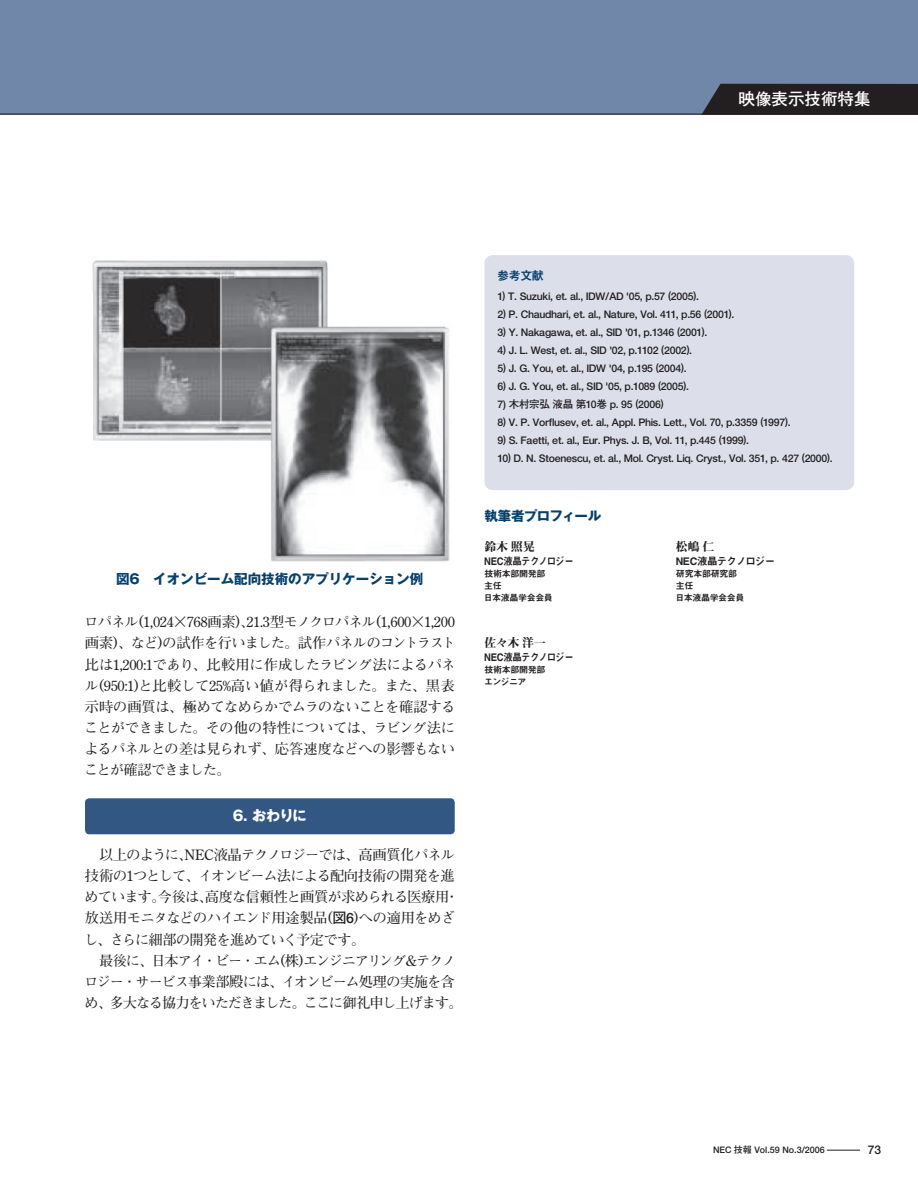
<style>
.page{position:relative;width:918px;height:1188px;background:#fff}
.page>*{position:absolute;margin:0;border:0;box-sizing:border-box;transform-origin:0 0}
.t1{font:700 16.5px "Futo Go B101";color:#fff}
.t2{font:700 14.25px/21.1px "Futo Min A101";letter-spacing:-.06em;color:#231f20;text-align:justify}
.t3{font:700 14.25px "Gothic MB101";color:#fff}
.t4{font:700 13.5px "Gothic MB101";color:#06406c}
.t5{font:700 13.5px "Gothic MB101";letter-spacing:-.04em;color:#06406c}
.t6{font:12px "Midashi Min MA31";letter-spacing:-.025em;color:#231f20}
.t7{font:12px "Midashi Go MB31";color:#06406c}
.t8{font:700 12px "Futo Go B101";color:#231f20}
.t9{font:700 10.5px "Futo Go B101";letter-spacing:-.02em;color:#231f20}
.t10{font:10.5px "Midashi Go MB31";letter-spacing:-.07em;color:#231f20;scale:.9 1}
.t11{font:10.5px "Midashi Go MB31";letter-spacing:-.07em;color:#231f20}
.t12{font:9px/11.7px "Midashi Go MB31";letter-spacing:-.04em;color:#231f20}
.t13{font:700 9px "Futo Go B101";color:#231f20}
.s1{font-family:"Futo Go B101"}
</style>
<div class="page">
<div style="left:85px;top:798px;width:370px;height:36px;background:#325783"></div>
<div style="left:0;top:0;width:918px;height:114px;background:#7187a9"></div>
<hr style="left:827px;top:1150px;width:33px;height:1px;background:#231f20">
<svg style="left:701px;top:84px;width:217px;height:31px;background:#262326"></svg>
<img style="left:92px;top:260px;width:358px;height:302px">
<div style="left:485px;top:255px;width:369px;height:235px;background:#dcdfea"></div>
<p class="t1" style="left:739px;top:89px;width:133px">映像表示技術特集</p>
<p class="t4" style="left:116px;top:570px;width:309px">図6　イオンビーム配向技術のアプリケーション例</p>
<p class="t2" style="left:84px;top:612px;width:373px">ロパネル(1,024×768画素)、21.3型モノクロパネル(1,600×1,200画素)、など)の試作を行いました。試作パネルのコントラスト比は1,200:1であり、比較用に作成したラビング法によるパネル(950:1)と比較して25%高い値が得られました。また、黒表示時の画質は、極めてなめらかでムラのないことを確認することができました。その他の特性については、ラビング法によるパネルとの差は見られず、応答速度などへの影響もないことが確認できました。</p>
<p class="t3" style="left:233px;top:806px;width:75px">6. おわりに</p>
<p class="t2" style="left:84px;top:845px;width:380px;text-align:left">　以上のように、NEC液晶テクノロジーでは、高画質化パネル技術の1つとして、イオンビーム法による配向技術の開発を進めています。今後は、高度な信頼性と画質が求められる医療用・放送用モニタなどのハイエンド用途製品(<span class="s1">図6</span>)への適用をめざし、さらに細部の開発を進めていく予定です。<br>　最後に、日本アイ・ビー・エム(株)エンジニアリング&amp;テクノロジー・サービス事業部殿には、イオンビーム処理の実施を含め、多大なる協力をいただきました。ここに御礼申し上げます。</p>
<p class="t7" style="left:497px;top:268px;width:48px">参考文献</p>
<p class="t9" style="left:497px;top:290px;width:203px">1) T. Suzuki, et. al., IDW/AD '05, p.57 (2005).</p>
<p class="t9" style="left:497px;top:308px;width:238px">2) P. Chaudhari, et. al., Nature, Vol. 411, p.56 (2001).</p>
<p class="t9" style="left:497px;top:326px;width:211px">3) Y. Nakagawa, et. al., SID '01, p.1346 (2001).</p>
<p class="t9" style="left:497px;top:344px;width:196px">4) J. L. West, et. al., SID '02, p.1102 (2002).</p>
<p class="t9" style="left:497px;top:362px;width:191px">5) J. G. You, et. al., IDW '04, p.195 (2004).</p>
<p class="t9" style="left:497px;top:380px;width:193px">6) J. G. You, et. al., SID '05, p.1089 (2005).</p>
<p class="t9" style="left:497px;top:398px;width:168px">7) 木村宗弘 液晶 第10巻 p. 95 (2006)</p>
<p class="t9" style="left:497px;top:416px;width:295px">8) V. P. Vorflusev, et. al., Appl. Phis. Lett., Vol. 70, p.3359 (1997).</p>
<p class="t9" style="left:497px;top:434px;width:253px">9) S. Faetti, et. al., Eur. Phys. J. B, Vol. 11, p.445 (1999).</p>
<p class="t9" style="left:497px;top:452px;width:337px">10) D. N. Stoenescu, et. al., Mol. Cryst. Liq. Cryst., Vol. 351, p. 427 (2000).</p>
<p class="t5" style="left:484px;top:506px;width:118px">執筆者プロフィール</p>
<p class="t6" style="left:484px;top:540px;width:52px">鈴木 照晃</p>
<p class="t10" style="left:484px;top:555px;width:101px">NEC液晶テクノロジー</p>
<p class="t12" style="left:484px;top:568px;width:71px">技術本部開発部主任<br>日本液晶学会会員</p>
<p class="t6" style="left:484px;top:636px;width:63px">佐々木 洋一</p>
<p class="t10" style="left:484px;top:651px;width:101px">NEC液晶テクノロジー</p>
<p class="t12" style="left:484px;top:664px;width:63px">技術本部開発部エンジニア</p>
<p class="t6" style="left:676px;top:540px;width:40px">松嶋 仁</p>
<p class="t11" style="left:676px;top:555px;width:101px">NEC液晶テクノロジー</p>
<p class="t12" style="left:676px;top:568px;width:71px">研究本部研究部主任<br>日本液晶学会会員</p>
<p class="t13" style="left:713px;top:1144px;width:113px">NEC 技報 Vol.59 No.3/2006</p>
<p class="t8" style="left:868px;top:1143px;width:15px">73</p>
</div>
